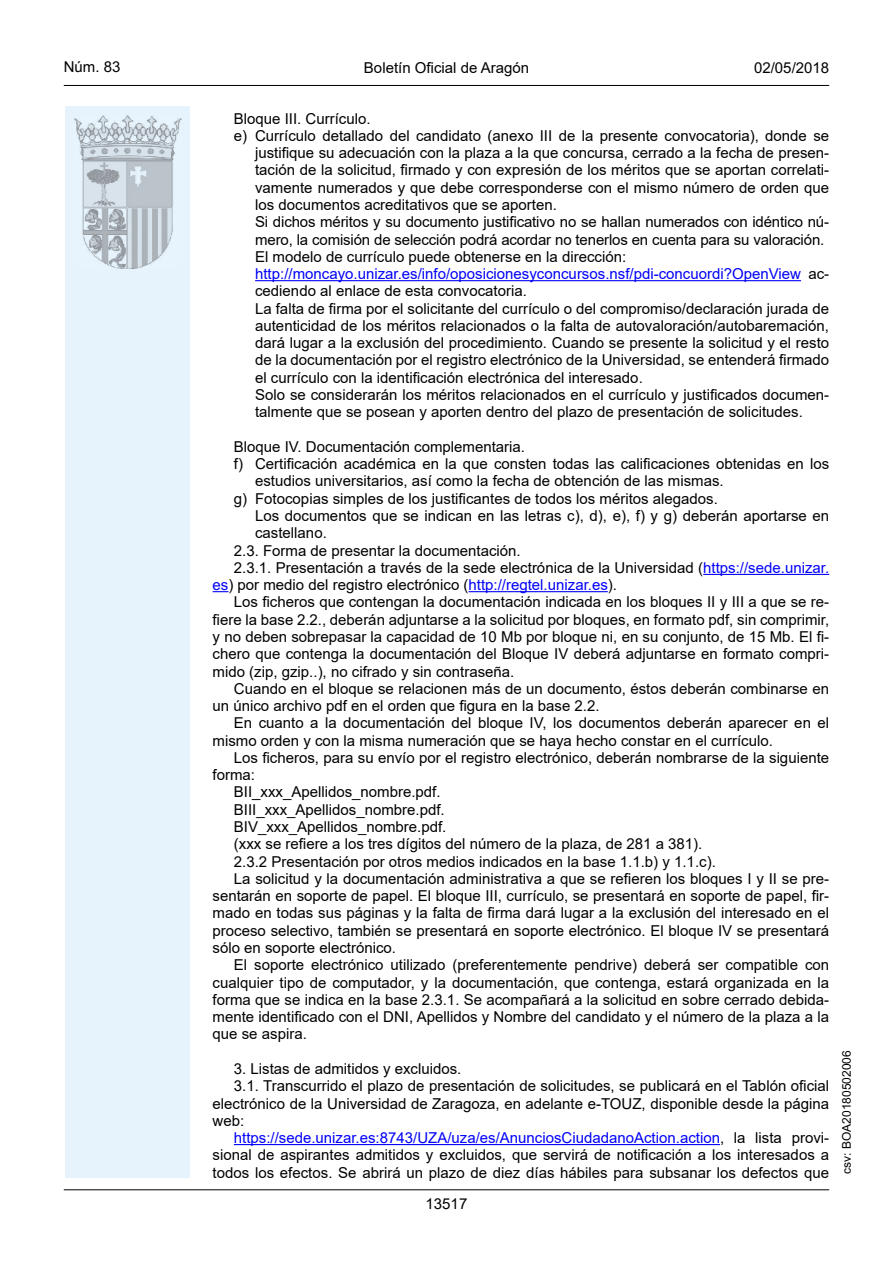
<style>
.page{position:relative;width:893px;height:1263px;background:#fff}
.page>*{position:absolute;margin:0;border:0;box-sizing:border-box;transform-origin:0 0}
.inicio_de_parrafo{font:15px/17.2px "Arial";color:#000;text-align:justify}
.Sangrado_01{font:15px/17.2px "Arial";color:#000}
.Sangrado_01-2{font:15px/17.2px "Arial";color:#0100fa}
.estilo_head-c{font:15px "Arial";color:#000}
.estilo_head-d{font:15px "Arial MT2";color:#000}
.estilo_head-i{font:15px "Arial MT2";color:#000}
.numero_pagina{font:15px "Arial";color:#000}
.estilo_head-i-2{font:12px "Arial MT2";color:#000}
.s1{color:#000}
.s2{color:#0100fa}
.s3{font-family:"Arial MT2";color:#0100fa}
</style>
<div class="page">
<div style="left:65px;top:106px;width:125px;height:1072px;background:#e6f3fd"></div>
<img style="left:75px;top:115px;width:106px;height:153px">
<hr style="left:64px;top:85px;width:765px;height:1px;background:#000">
<hr style="left:64px;top:1189px;width:765px;height:1px;background:#000">
<hr style="left:255px;top:280px;width:546px;height:1px;background:#0100fa">
<hr style="left:703px;top:574px;width:126px;height:1px;background:#0100fa">
<svg style="left:213px;top:591px;width:15px;height:1px"></svg>
<hr style="left:469px;top:591px;width:139px;height:1px;background:#0100fa">
<hr style="left:234px;top:1144px;width:486px;height:1px;background:#0100fa">
<p class="estilo_head-i" style="left:64px;top:57px;width:58px">Núm. 83</p>
<p class="estilo_head-c" style="left:364px;top:57px;width:167px">Boletín Oficial de Aragón</p>
<p class="estilo_head-d" style="left:754px;top:57px;width:77px">02/05/2018</p>
<p class="inicio_de_parrafo" style="left:234px;top:110px;width:138px">Bloque III. Currículo.</p>
<p class="Sangrado_01" style="left:255px;top:127px;width:576px;text-align:justify;text-indent:-21px">e) Currículo detallado del candidato (anexo III de la presente convocatoria), donde se justifique su adecuación con la plaza a la que concursa, cerrado a la fecha de presen&shy;tación de la solicitud, firmado y con expresión de los méritos que se aportan correlati&shy;vamente numerados y que debe corresponderse con el mismo número de orden que los documentos acreditativos que se aporten.</p>
<p class="Sangrado_01" style="left:255px;top:213px;width:576px">Si dichos méritos y su documento justificativo no se hallan numerados con idéntico nú&shy;mero, la comisión de selección podrá acordar no tenerlos en cuenta para su valoración.</p>
<p class="Sangrado_01" style="left:255px;top:248px;width:373px">El modelo de currículo puede obtenerse en la dirección:</p>
<p class="Sangrado_01-2" style="left:255px;top:265px;width:576px">http://moncayo.unizar.es/info/oposicionesyconcursos.nsf/pdi-concuordi?OpenView <span class="s1">ac&shy;cediendo al enlace de esta convocatoria.</span></p>
<p class="Sangrado_01" style="left:255px;top:300px;width:576px;text-align:justify">La falta de firma por el solicitante del currículo o del compromiso/declaración jurada de autenticidad de los méritos relacionados o la falta de autovaloración/autobaremación, dará lugar a la exclusión del procedimiento. Cuando se presente la solicitud y el resto de la documentación por el registro electrónico de la Universidad, se entenderá firmado el currículo con la identificación electrónica del interesado.</p>
<p class="Sangrado_01" style="left:255px;top:386px;width:576px">Solo se considerarán los méritos relacionados en el currículo y justificados documen&shy;talmente que se posean y aporten dentro del plazo de presentación de solicitudes.</p>
<p class="inicio_de_parrafo" style="left:234px;top:438px;width:293px">Bloque IV. Documentación complementaria.</p>
<p class="Sangrado_01" style="left:255px;top:455px;width:575px;text-indent:-21px">f) Certificación académica en la que consten todas las calificaciones obtenidas en los estudios universitarios, así como la fecha de obtención de las mismas.</p>
<p class="Sangrado_01" style="left:234px;top:490px;width:485px">g) Fotocopias simples de los justificantes de todos los méritos alegados.</p>
<p class="Sangrado_01" style="left:255px;top:507px;width:576px">Los documentos que se indican en las letras c), d), e), f) y g) deberán aportarse en castellano.</p>
<p class="inicio_de_parrafo" style="left:234px;top:541px;width:288px">2.3. Forma de presentar la documentación.</p>
<p class="inicio_de_parrafo" style="left:213px;top:559px;width:618px;text-indent:21px">2.3.1. Presentación a través de la sede electrónica de la Universidad (<span class="s2">https://sede.unizar. </span><span class="s3">es</span>) por medio del registro electrónico (<span class="s2">http://regtel.unizar.es</span>).</p>
<p class="inicio_de_parrafo" style="left:213px;top:593px;width:618px;text-indent:21px">Los ficheros que contengan la documentación indicada en los bloques II y III a que se re&shy;fiere la base 2.2., deberán adjuntarse a la solicitud por bloques, en formato pdf, sin comprimir, y no deben sobrepasar la capacidad de 10 Mb por bloque ni, en su conjunto, de 15 Mb. El fi&shy;chero que contenga la documentación del Bloque IV deberá adjuntarse en formato compri&shy;mido (zip, gzip..), no cifrado y sin contraseña.</p>
<p class="inicio_de_parrafo" style="left:213px;top:680px;width:618px;text-indent:21px">Cuando en el bloque se relacionen más de un documento, éstos deberán combinarse en un único archivo pdf en el orden que figura en la base 2.2.</p>
<p class="inicio_de_parrafo" style="left:213px;top:714px;width:618px;text-indent:21px">En cuanto a la documentación del bloque IV, los documentos deberán aparecer en el mismo orden y con la misma numeración que se haya hecho constar en el currículo.</p>
<p class="inicio_de_parrafo" style="left:213px;top:749px;width:618px;text-indent:21px">Los ficheros, para su envío por el registro electrónico, deberán nombrarse de la siguiente forma:</p>
<p class="inicio_de_parrafo" style="left:234px;top:783px;width:208px">BII_xxx_Apellidos_nombre.pdf.</p>
<p class="inicio_de_parrafo" style="left:234px;top:801px;width:212px">BIII_xxx_Apellidos_nombre.pdf.</p>
<p class="inicio_de_parrafo" style="left:234px;top:818px;width:214px">BIV_xxx_Apellidos_nombre.pdf.</p>
<p class="inicio_de_parrafo" style="left:234px;top:835px;width:470px">(xxx se refiere a los tres dígitos del número de la plaza, de 281 a 381).</p>
<p class="inicio_de_parrafo" style="left:234px;top:853px;width:483px">2.3.2 Presentación por otros medios indicados en la base 1.1.b) y 1.1.c).</p>
<p class="inicio_de_parrafo" style="left:213px;top:870px;width:618px;text-indent:21px">La solicitud y la documentación administrativa a que se refieren los bloques I y II se pre&shy;sentarán en soporte de papel. El bloque III, currículo, se presentará en soporte de papel, fir&shy;mado en todas sus páginas y la falta de firma dará lugar a la exclusión del interesado en el proceso selectivo, también se presentará en soporte electrónico. El bloque IV se presentará sólo en soporte electrónico.</p>
<p class="inicio_de_parrafo" style="left:213px;top:956px;width:618px;text-indent:21px">El soporte electrónico utilizado (preferentemente pendrive) deberá ser compatible con cualquier tipo de computador, y la documentación, que contenga, estará organizada en la forma que se indica en la base 2.3.1. Se acompañará a la solicitud en sobre cerrado debida&shy;mente identificado con el DNI, Apellidos y Nombre del candidato y el número de la plaza a la que se aspira.</p>
<p class="inicio_de_parrafo" style="left:234px;top:1060px;width:229px">3. Listas de admitidos y excluidos.</p>
<p class="inicio_de_parrafo" style="left:213px;top:1077px;width:618px;text-indent:21px">3.1. Transcurrido el plazo de presentación de solicitudes, se publicará en el Tablón oficial electrónico de la Universidad de Zaragoza, en adelante e-TOUZ, disponible desde la página web:</p>
<p class="inicio_de_parrafo" style="left:213px;top:1129px;width:618px;text-indent:21px"><span class="s2">https://sede.unizar.es:8743/UZA/uza/es/AnunciosCiudadanoAction.action</span>, la lista provi&shy;sional de aspirantes admitidos y excluidos, que servirá de notificación a los interesados a todos los efectos. Se abrirá un plazo de diez días hábiles para subsanar los defectos que</p>
<p class="numero_pagina" style="left:426px;top:1193px;width:43px">13517</p>
<p class="estilo_head-i-2" style="left:838px;top:1174px;width:125px;rotate:-90deg">csv: BOA20180502006</p>
</div>
